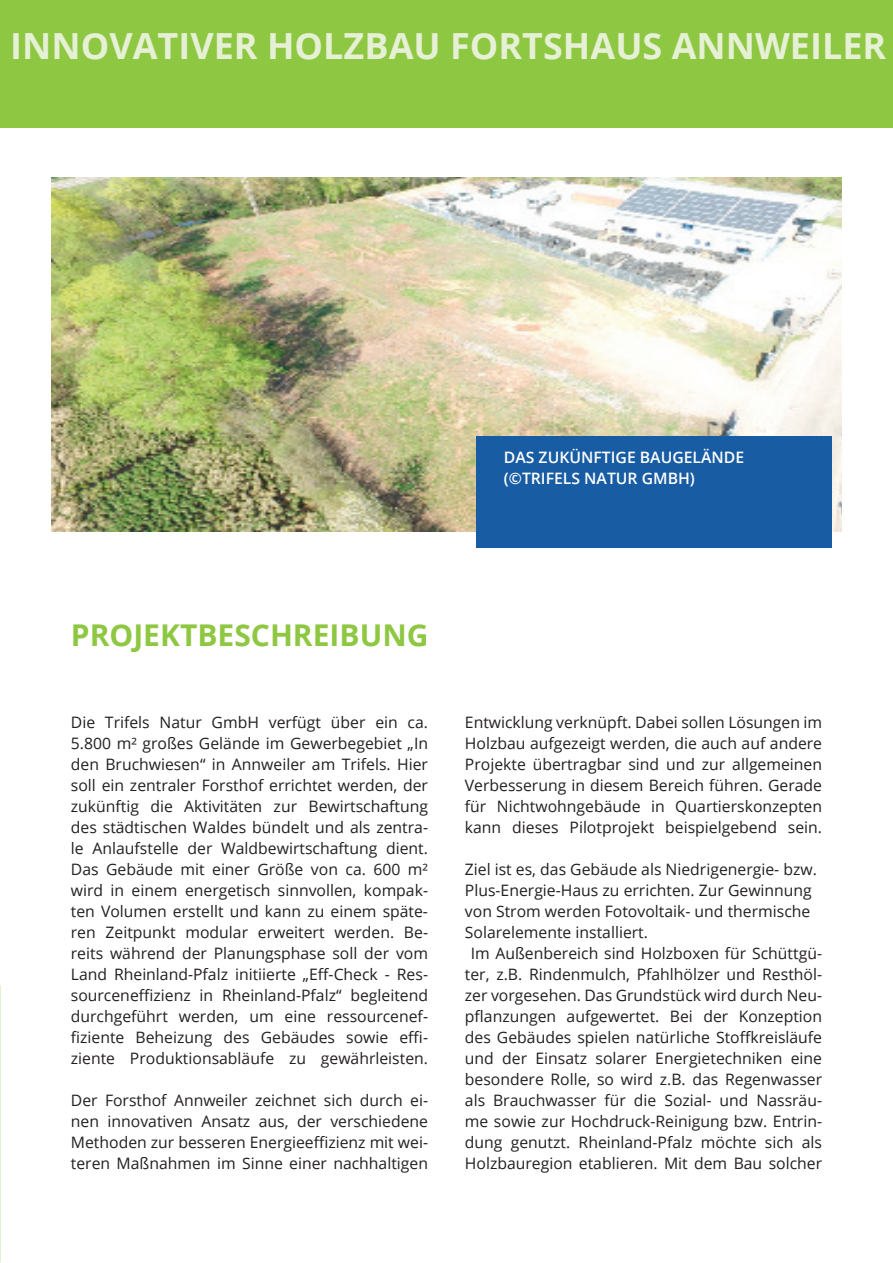
<style>
.page{position:relative;width:893px;height:1263px;background:#fff}
.page>*{position:absolute;margin:0;border:0;box-sizing:border-box;transform-origin:0 0}
.t1{font:700 36px "Open Sans";color:#e5f0d5}
.t2{font:700 30px "Open Sans";color:#8ec741}
.t3{font:15.75px/21px "Open Sans";color:#231f20;text-align:justify}
.t4{font:600 15.75px/21px "Open Sans";color:#fff}
</style>
<div class="page">
<div style="left:0;top:0;width:893px;height:128px;background:#8ec741"></div>
<img style="left:51px;top:178px;width:791px;height:353px">
<div style="left:476px;top:436px;width:355px;height:112px;background:#185ca4"></div>
<h1 class="t1" style="left:10px;top:21px;width:877px">INNOVATIVER HOLZBAU FORTSHAUS ANNWEILER</h1>
<p class="t4" style="left:504px;top:446px;width:242px">DAS ZUKÜNFTIGE BAUGELÄNDE (©TRIFELS NATUR GMBH)</p>
<h2 class="t2" style="left:71px;top:614px;width:359px">PROJEKTBESCHREIBUNG</h2>
<p class="t3" style="left:71px;top:712px;width:359px">Die Trifels Natur GmbH verfügt über ein ca.<br>5.800 m² großes Gelände im Gewerbegebiet „In den Bruchwiesen“ in Annweiler am Trifels. Hier soll ein zentraler Forsthof errichtet werden, der zukünftig die Aktivitäten zur Bewirtschaftung des städtischen Waldes bündelt und als zentra&shy;le Anlaufstelle der Waldbewirtschaftung dient.<br>Das Gebäude mit einer Größe von ca. 600 m² wird in einem energetisch sinnvollen, kompak&shy;ten Volumen erstellt und kann zu einem späte&shy;ren Zeitpunkt modular erweitert werden. Be&shy;reits während der Planungsphase soll der vom Land Rheinland-Pfalz initiierte „Eff-Check - Res&shy;sourceneffizienz in Rheinland-Pfalz“ begleitend durchgeführt werden, um eine ressourcenef&shy;fiziente Beheizung des Gebäudes sowie effi&shy;ziente Produktionsabläufe zu gewährleisten.</p>
<p class="t3" style="left:71px;top:1090px;width:359px">Der Forsthof Annweiler zeichnet sich durch ei&shy;nen innovativen Ansatz aus, der verschiedene Methoden zur besseren Energieeffizienz mit wei&shy;teren Maßnahmen im Sinne einer nachhaltigen</p>
<p class="t3" style="left:465px;top:711px;width:359px">Entwicklung verknüpft. Dabei sollen Lösungen im Holzbau aufgezeigt werden, die auch auf andere Projekte übertragbar sind und zur allgemeinen Verbesserung in diesem Bereich führen. Gerade für Nichtwohngebäude in Quartierskonzepten kann dieses Pilotprojekt beispielgebend sein.</p>
<p class="t3" style="left:465px;top:858px;width:353px">Ziel ist es, das Gebäude als Niedrigenergie- bzw.</p>
<p class="t3" style="left:465px;top:879px;width:348px">Plus-Energie-Haus zu errichten. Zur Gewinnung</p>
<p class="t3" style="left:465px;top:900px;width:347px">von Strom werden Fotovoltaik- und thermische</p>
<p class="t3" style="left:465px;top:921px;width:185px">Solarelemente installiert.</p>
<p class="t3" style="left:471px;top:942px;width:353px">Im Außenbereich sind Holzboxen für Schüttgü-</p>
<p class="t3" style="left:465px;top:963px;width:359px">ter, z.B. Rindenmulch, Pfahlhölzer und Resthöl-</p>
<p class="t3" style="left:465px;top:984px;width:359px">zer vorgesehen. Das Grundstück wird durch Neu-</p>
<p class="t3" style="left:465px;top:1005px;width:359px">pflanzungen aufgewertet. Bei der Konzeption</p>
<p class="t3" style="left:465px;top:1026px;width:359px">des Gebäudes spielen natürliche Stoffkreisläufe</p>
<p class="t3" style="left:465px;top:1047px;width:359px">und der Einsatz solarer Energietechniken eine</p>
<p class="t3" style="left:465px;top:1068px;width:359px">besondere Rolle, so wird z.B. das Regenwasser</p>
<p class="t3" style="left:465px;top:1089px;width:359px">als Brauchwasser für die Sozial- und Nassräu-</p>
<p class="t3" style="left:465px;top:1110px;width:359px">me sowie zur Hochdruck-Reinigung bzw. Entrin-</p>
<p class="t3" style="left:465px;top:1131px;width:359px">dung genutzt. Rheinland-Pfalz möchte sich als</p>
<p class="t3" style="left:465px;top:1152px;width:359px">Holzbauregion etablieren. Mit dem Bau solcher</p>
</div>
